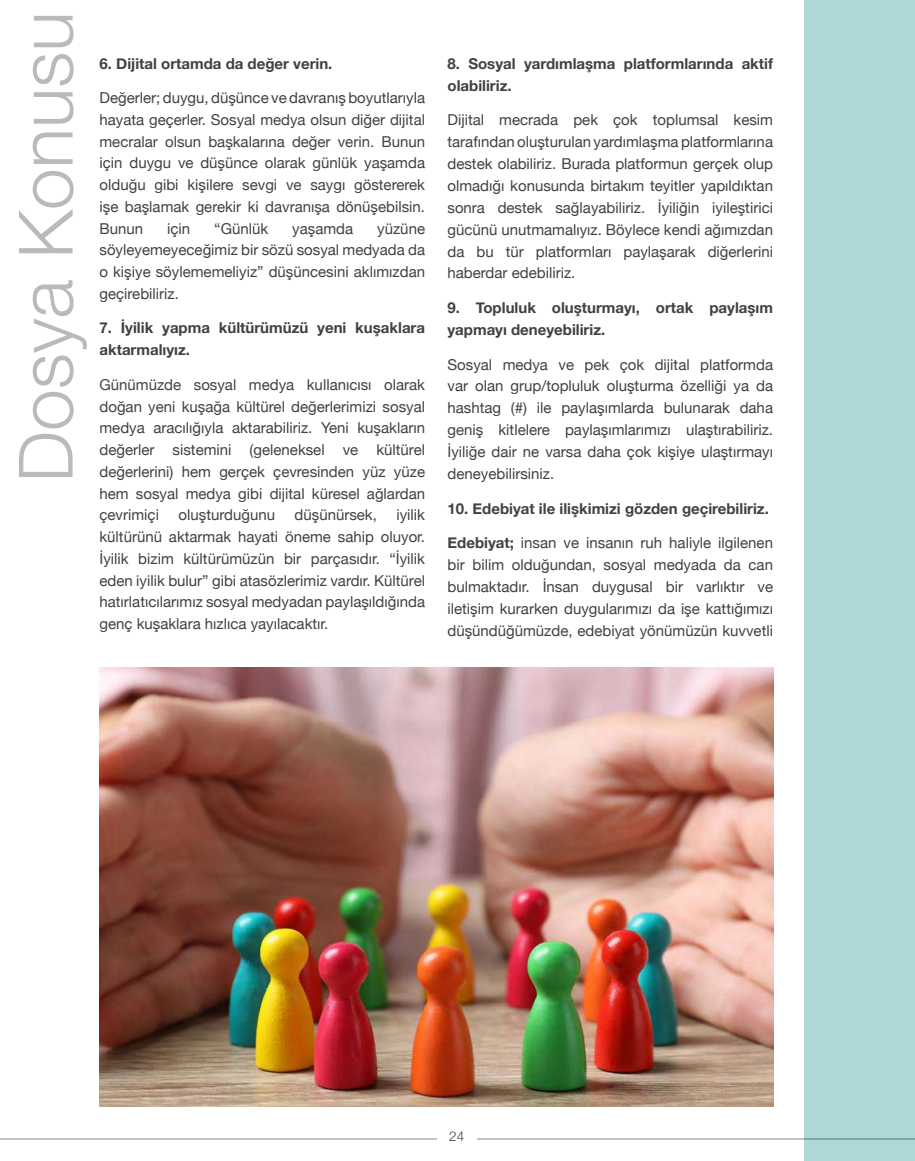
<style>
.page{position:relative;width:915px;height:1161px;background:#fff}
.page>*{position:absolute;margin:0;border:0;box-sizing:border-box;transform-origin:0 0}
.t1{font:300 75px "Helvetica Neue";color:#b8babc}
.t2{font:15px/21.8px "Helvetica Neue";color:#414042;text-align:justify}
.t3{font:700 15px/21.9px "Helvetica Neue";color:#414042}
.t4{font:300 13.5px "Helvetica Neue";color:#414042}
.s1{font-weight:700}
</style>
<div class="page">
<hr style="left:0;top:1138px;width:437px;height:1px;background:#c0c2c4">
<hr style="left:477px;top:1138px;width:437px;height:1px;background:#c0c2c4">
<img style="left:99px;top:668px;width:673px;height:439px">
<div style="left:804px;top:0;width:110px;height:1161px;background:#aed8d6"></div>
<h1 class="t1" style="left:-15px;top:482px;width:472px;rotate:-90deg">Dosya Konusu</h1>
<p class="t3" style="left:99px;top:53px;width:234px">6. Dijital ortamda da değer verin.</p>
<p class="t2" style="left:99px;top:88px;width:327px">Değerler; duygu, düşünce ve davranış boyutlarıyla hayata geçerler. Sosyal medya olsun diğer dijital mecralar olsun başkalarına değer verin. Bunun için duygu ve düşünce olarak günlük yaşamda olduğu gibi kişilere sevgi ve saygı göstererek işe başlamak gerekir ki davranışa dönüşebilsin.<br>Bunun</p>
<p class="t2" style="left:167px;top:218px;width:25px">için</p>
<p class="t2" style="left:214px;top:218px;width:55px">“Günlük</p>
<p class="t2" style="left:292px;top:218px;width:62px">yaşamda</p>
<p class="t2" style="left:99px;top:218px;width:327px;text-indent:278px">yüzüne söyleyemeyeceğimiz bir sözü sosyal medyada da o kişiye söylememeliyiz” düşüncesini aklımızdan geçirebiliriz.</p>
<p class="t3" style="left:99px;top:318px;width:327px">7. İyilik yapma kültürümüzü yeni kuşaklara aktarmalıyız.</p>
<p class="t2" style="left:99px;top:374px;width:327px">Günümüzde sosyal medya kullanıcısı olarak doğan yeni kuşağa kültürel değerlerimizi sosyal medya aracılığıyla aktarabiliriz. Yeni kuşakların değerler sistemini (geleneksel ve kültürel değerlerini) hem gerçek çevresinden yüz yüze hem sosyal medya gibi dijital küresel ağlardan çevrimiçi</p>
<p class="t2" style="left:178px;top:505px;width:98px">oluşturduğunu</p>
<p class="t2" style="left:294px;top:505px;width:84px">düşünürsek,</p>
<p class="t2" style="left:99px;top:505px;width:327px;text-indent:297px">iyilik kültürünü aktarmak hayati öneme sahip oluyor.<br>İyilik bizim kültürümüzün bir parçasıdır. “İyilik eden iyilik bulur” gibi atasözlerimiz vardır. Kültürel hatırlatıcılarımız sosyal medyadan paylaşıldığında genç kuşaklara hızlıca yayılacaktır.</p>
<p class="t3" style="left:447px;top:53px;width:327px">8. Sosyal yardımlaşma platformlarında aktif olabiliriz.</p>
<p class="t2" style="left:447px;top:110px;width:327px">Dijital mecrada pek çok toplumsal kesim tarafından oluşturulan yardımlaşma platformlarına destek olabiliriz. Burada platformun gerçek olup olmadığı konusunda birtakım teyitler yapıldıktan sonra destek sağlayabiliriz. İyiliğin iyileştirici gücünü unutmamalıyız. Böylece kendi ağımızdan da bu tür platformları paylaşarak diğerlerini haberdar edebiliriz.</p>
<p class="t3" style="left:447px;top:297px;width:327px">9. Topluluk oluşturmayı, ortak paylaşım yapmayı deneyebiliriz.</p>
<p class="t2" style="left:447px;top:354px;width:327px">Sosyal medya ve pek çok dijital platformda var olan grup/topluluk oluşturma özelliği ya da hashtag (#) ile paylaşımlarda bulunarak daha geniş kitlelere paylaşımlarımızı ulaştırabiliriz.<br>İyiliğe dair ne varsa daha çok kişiye ulaştırmayı deneyebilirsiniz.</p>
<p class="t3" style="left:447px;top:498px;width:323px">10. Edebiyat ile ilişkimizi gözden geçirebiliriz.</p>
<p class="t2" style="left:447px;top:533px;width:327px"><span class="s1">Edebiyat;</span> insan ve insanın ruh haliyle ilgilenen bir bilim olduğundan, sosyal medyada da can bulmaktadır. İnsan duygusal bir varlıktır ve iletişim kurarken duygularımızı da işe kattığımızı düşündüğümüzde, edebiyat yönümüzün kuvvetli</p>
<p class="t4" style="left:449px;top:1125px;width:16px">24</p>
</div>
